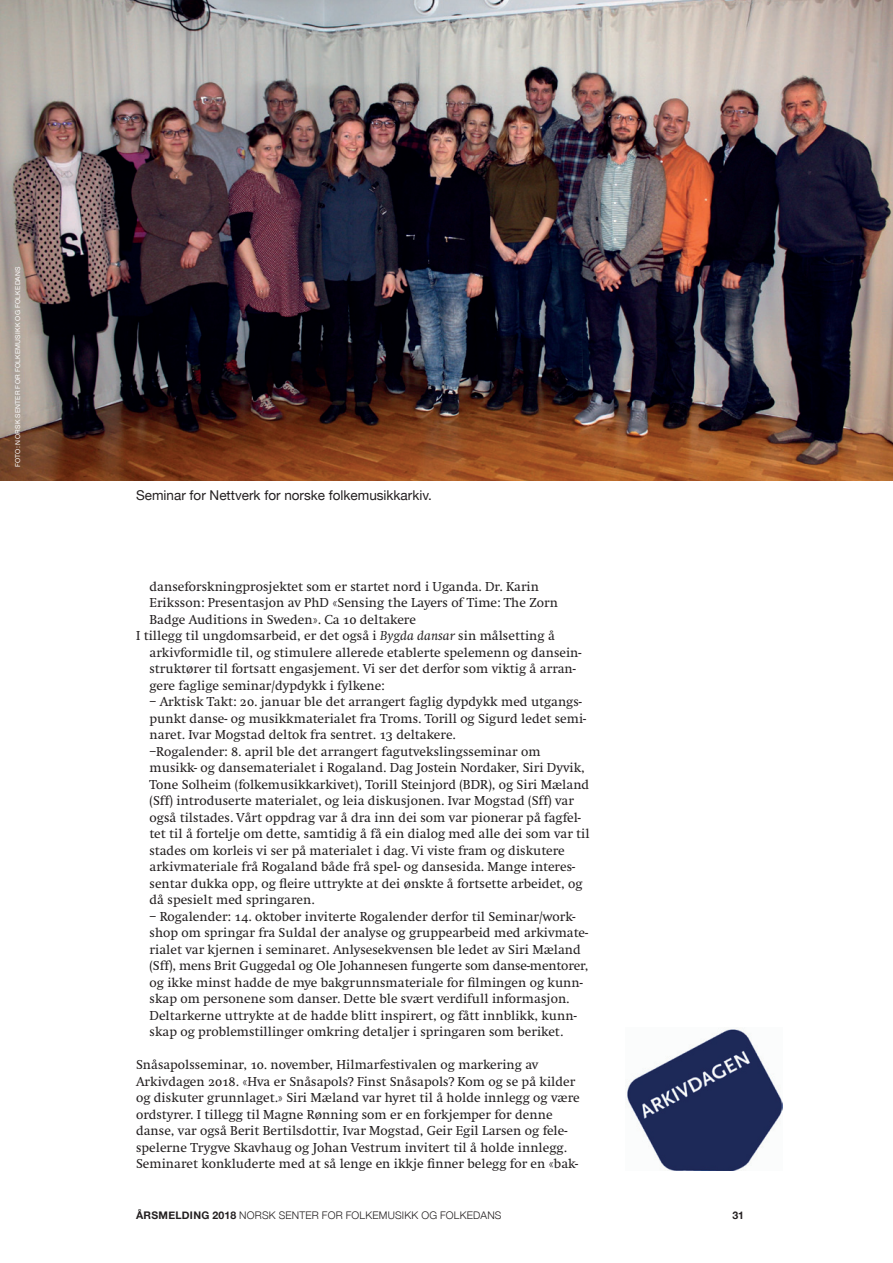
<style>
.page{position:relative;width:893px;height:1263px;background:#fff}
.page>*{position:absolute;margin:0;border:0;box-sizing:border-box;transform-origin:0 0}
.t1{font:13.5px/16.5px "Swift";color:#231f20}
.t2{font:13.5px "Helvetica Neue";color:#231f20}
.t3{font:300 10.5px "Helvetica Neue";letter-spacing:.02em;color:#231f20}
.t4{font:700 10.5px "Helvetica Neue";color:#231f20}
.t5{font:6.75px "Helvetica Neue";letter-spacing:.035em;color:#fff}
.s1{font-family:"Swift SC"}
.s2{font-style:italic}
.s3{font-weight:700}
</style>
<div class="page">
<img style="left:627px;top:1028px;width:155px;height:142px">
<img style="left:0;top:0;width:893px;height:480px">
<p class="t5" style="left:13px;top:467px;width:202px;rotate:-90deg">foto: Norsk senter for folkemusikk og folkedans</p>
<p class="t2" style="left:136px;top:485px;width:297px">Seminar for Nettverk for norske folkemusikkarkiv.</p>
<p class="t1" style="left:150px;top:578px;width:391px">danseforskningprosjektet som er startet nord i Uganda. Dr. Karin</p>
<p class="t1" style="left:150px;top:595px;width:410px">Eriksson: Presentasjon av PhD «Sensing the Layers of Time: The Zorn</p>
<p class="t1" style="left:150px;top:611px;width:268px">Badge Auditions in Sweden». Ca <span class="s1">10</span> deltakere</p>
<p class="t1" style="left:136px;top:628px;width:420px">I tillegg til ungdomsarbeid, er det også i <span class="s2">Bygda dansar</span> sin målsetting å</p>
<p class="t1" style="left:150px;top:644px;width:433px">arkivformidle til, og stimulere allerede etablerte spelemenn og dansein-</p>
<p class="t1" style="left:150px;top:661px;width:428px">struktører til fortsatt engasjement. Vi ser det derfor som viktig å arran-</p>
<p class="t1" style="left:150px;top:677px;width:237px">gere faglige seminar/dypdykk i fylkene:</p>
<p class="t1" style="left:150px;top:694px;width:442px">– Arktisk Takt: <span class="s1">20</span>. januar ble det arrangert faglig dypdykk med utgangs&shy;punkt danse- og musikkmaterialet fra Troms. Torill og Sigurd ledet semi&shy;naret. Ivar Mogstad deltok fra sentret. <span class="s1">13</span> deltakere.<br>–Rogalender: <span class="s1">8</span>. april ble det arrangert fagutvekslingsseminar om musikk- og dansematerialet i Rogaland. Dag Jostein Nordaker, Siri Dyvik, Tone Solheim (folkemusikkarkivet), Torill Steinjord (BDR), og Siri Mæland (Sff) introduserte materialet, og leia diskusjonen. Ivar Mogstad (Sff) var også tilstades. Vårt oppdrag var å dra inn dei som var pionerar på fagfel&shy;tet til å fortelje om dette, samtidig å få ein dialog med alle dei som var til stades om korleis vi ser på materialet i dag. Vi viste fram og diskutere arkivmateriale frå Rogaland både frå spel- og dansesida. Mange interes&shy;sentar dukka opp, og fleire uttrykte at dei ønskte å fortsette arbeidet, og då spesielt med springaren.</p>
<p class="t1" style="left:150px;top:908px;width:440px">– Rogalender: <span class="s1">14</span>. oktober inviterte Rogalender derfor til Seminar/work&shy;shop om springar fra Suldal der analyse og gruppearbeid med arkivmate&shy;rialet var kjernen i seminaret. Anlysesekvensen ble ledet av Siri Mæland (Sff), mens Brit Guggedal og Ole Johannesen fungerte som danse-mentorer, og ikke minst hadde de mye bakgrunnsmateriale for filmingen og kunn&shy;skap om personene som danser. Dette ble svært verdifull informasjon.<br>Deltarkerne uttrykte at de hadde blitt inspirert, og fått innblikk, kunn&shy;skap og problemstillinger omkring detaljer i springaren som beriket.</p>
<p class="t1" style="left:136px;top:1057px;width:445px">Snåsapolsseminar, <span class="s1">10</span>. november, Hilmarfestivalen og markering av Arkivdagen <span class="s1">2018</span>. «Hva er Snåsapols? Finst Snåsapols? Kom og se på kilder og diskuter grunnlaget.» Siri Mæland var hyret til å holde innlegg og være ordstyrer. I tillegg til Magne Rønning som er en forkjemper for denne danse, var også Berit Bertilsdottir, Ivar Mogstad, Geir Egil Larsen og fele&shy;spelerne Trygve Skavhaug og Johan Vestrum invitert til å holde innlegg.<br>Seminaret konkluderte med at så lenge en ikkje finner belegg for en «bak-</p>
<p class="t3" style="left:136px;top:1207px;width:359px"><span class="s3">ÅRSMELDING 2018</span> NORSK SENTER FOR FOLKEMUSIKK OG FOLKEDANS</p>
<p class="t4" style="left:732px;top:1207px;width:13px">31</p>
</div>
